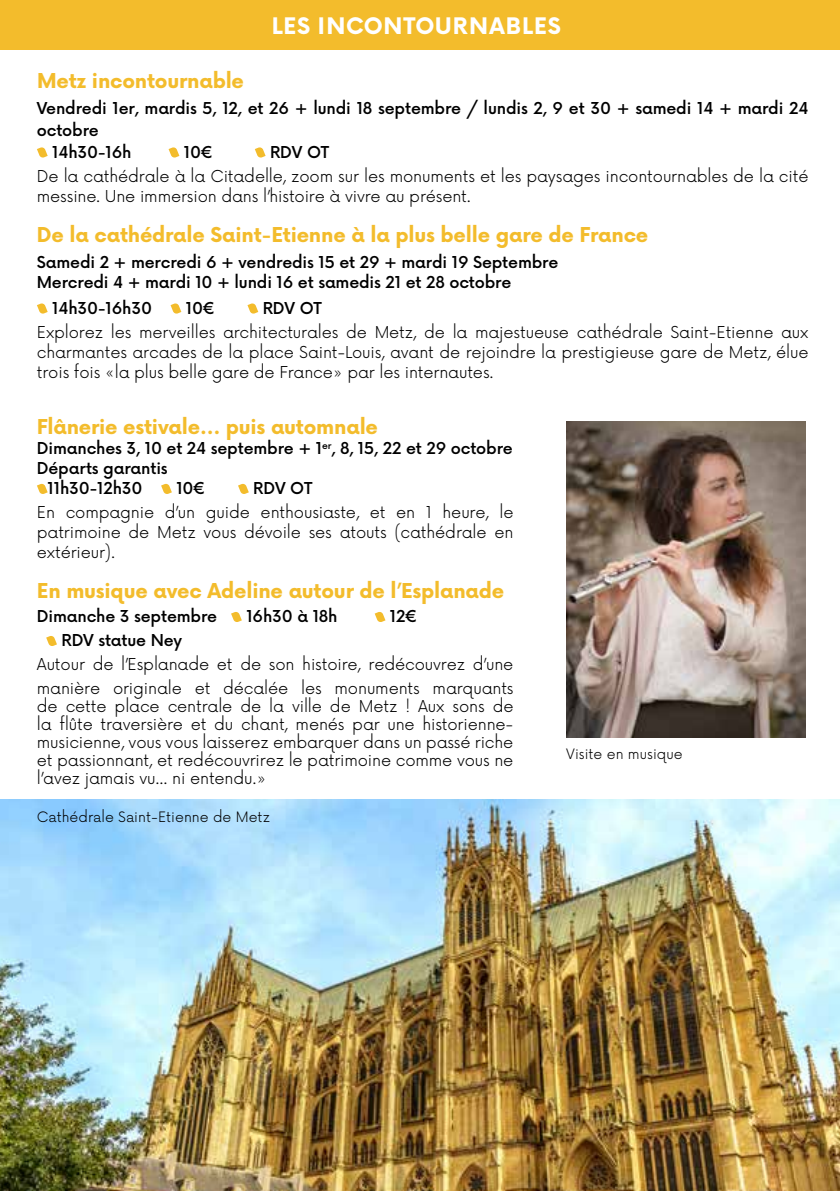
<style>
.page{position:relative;width:840px;height:1191px;background:#fff}
.page>*{position:absolute;margin:0;border:0;box-sizing:border-box;transform-origin:0 0}
.t1{font:800 28px "Now";color:#fff}
.t2{font:700 20px "Now";letter-spacing:-.01em;color:#f3bc2c}
.t3{font:300 16px/20px "Now";letter-spacing:-.01em;color:#000;text-align:justify}
.t4{font:500 16px/20px "Now";letter-spacing:-.01em;color:#000}
.t5{font:300 14px "Now Alt";color:#000}
</style>
<div class="page">
<div style="left:0;top:0;width:839px;height:50px;background:#f3bc2c"></div>
<svg style="left:37px;top:147px;width:11px;height:11px"></svg>
<svg style="left:168px;top:147px;width:11px;height:11px"></svg>
<svg style="left:255px;top:147px;width:10px;height:11px"></svg>
<svg style="left:37px;top:303px;width:11px;height:11px"></svg>
<svg style="left:170px;top:303px;width:11px;height:11px"></svg>
<svg style="left:247px;top:303px;width:11px;height:11px"></svg>
<svg style="left:37px;top:483px;width:11px;height:11px"></svg>
<svg style="left:161px;top:483px;width:11px;height:11px"></svg>
<svg style="left:238px;top:483px;width:11px;height:11px"></svg>
<svg style="left:231px;top:612px;width:11px;height:10px"></svg>
<svg style="left:374px;top:612px;width:11px;height:10px"></svg>
<svg style="left:46px;top:636px;width:11px;height:10px"></svg>
<img style="left:566px;top:421px;width:239px;height:316px">
<img style="left:0;top:799px;width:839px;height:392px">
<h1 class="t1" style="left:271px;top:9px;width:291px">LES INCONTOURNABLES</h1>
<p class="t2" style="left:37px;top:65px;width:208px">Metz incontournable</p>
<p class="t4" style="left:37px;top:97px;width:772px">Vendredi 1er, mardis 5, 12, et 26 + lundi 18 septembre / lundis 2, 9 et 30 + samedi 14 + mardi 24</p>
<p class="t4" style="left:37px;top:119px;width:63px">octobre</p>
<p class="t4" style="left:52px;top:141px;width:81px">14h30-16h</p>
<p class="t4" style="left:184px;top:141px;width:31px">10€</p>
<p class="t4" style="left:270px;top:141px;width:61px">RDV OT</p>
<p class="t3" style="left:37px;top:165px;width:772px">De la cathédrale à la Citadelle, zoom sur les monuments et les paysages incontournables de la cité messine. Une immersion dans l’histoire à vivre au présent.</p>
<p class="t2" style="left:37px;top:219px;width:612px">De la cathédrale Saint-Etienne à la plus belle gare de France</p>
<p class="t4" style="left:37px;top:251px;width:522px">Samedi 2 + mercredi 6 + vendredis 15 et 29 + mardi 19 Septembre<br>Mercredi 4 + mardi 10 + lundi 16 et samedis 21 et 28 octobre</p>
<p class="t4" style="left:52px;top:297px;width:101px">14h30-16h30</p>
<p class="t4" style="left:186px;top:297px;width:31px">10€</p>
<p class="t4" style="left:262px;top:297px;width:61px">RDV OT</p>
<p class="t3" style="left:37px;top:321px;width:772px">Explorez les merveilles architecturales de Metz, de la majestueuse cathédrale Saint-Etienne aux charmantes arcades de la place Saint-Louis, avant de rejoindre la prestigieuse gare de Metz, élue trois fois «la plus belle gare de France» par les internautes.</p>
<p class="t2" style="left:37px;top:412px;width:342px">Flânerie estivale… puis automnale</p>
<p class="t4" style="left:37px;top:437px;width:477px">Dimanches 3, 10 et 24 septembre + 1<sup>er</sup>, 8, 15, 22 et 29 octobre</p>
<p class="t4" style="left:37px;top:457px;width:132px">Départs garantis</p>
<p class="t4" style="left:47px;top:477px;width:97px">11h30-12h30</p>
<p class="t4" style="left:176px;top:477px;width:31px">10€</p>
<p class="t4" style="left:253px;top:477px;width:61px">RDV OT</p>
<p class="t3" style="left:37px;top:501px;width:478px">En compagnie d’un guide enthousiaste, et en 1 heure, le patrimoine de Metz vous dévoile ses atouts (cathédrale en extérieur).</p>
<p class="t2" style="left:37px;top:576px;width:468px">En musique avec Adeline autour de l’Esplanade</p>
<p class="t4" style="left:37px;top:605px;width:182px">Dimanche 3 septembre</p>
<p class="t4" style="left:246px;top:605px;width:93px">16h30 à 18h</p>
<p class="t4" style="left:390px;top:605px;width:29px">12€</p>
<p class="t4" style="left:61px;top:629px;width:122px">RDV statue Ney</p>
<p class="t3" style="left:37px;top:651px;width:478px;line-height:24px">Autour de l’Esplanade et de son histoire, redécouvrez d’une manière originale et décalée les monuments marquants</p>
<p class="t3" style="left:37px;top:696px;width:478px;line-height:18px">de cette place centrale de la ville de Metz ! Aux sons de la flûte traversière et du chant, menés par une historienne&shy;musicienne, vous vous laisserez embarquer dans un passé riche et passionnant, et redécouvrirez le patrimoine comme vous ne l’avez jamais vu... ni entendu.»</p>
<p class="t5" style="left:566px;top:742px;width:118px">Visite en musique</p>
<p class="t5" style="left:37px;top:806px;width:234px">Cathédrale Saint-Etienne de Metz</p>
</div>
